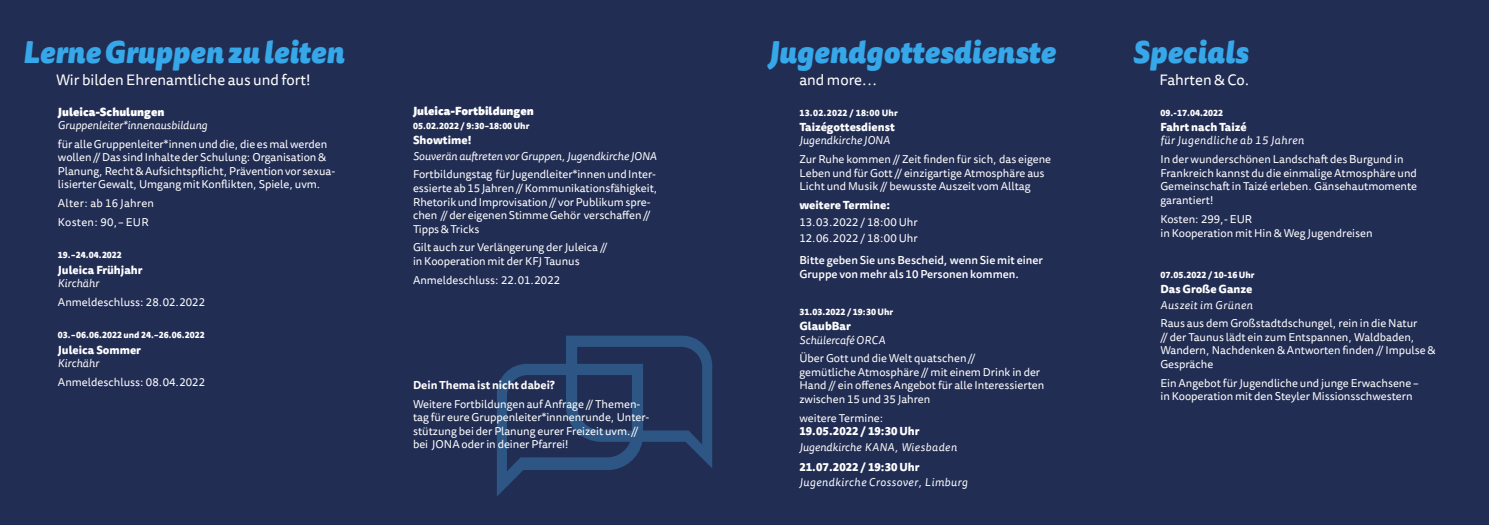
<style>
.page{position:relative;width:1489px;height:525px;background:#fff}
.page>*{position:absolute;margin:0;border:0;box-sizing:border-box;transform-origin:0 0}
.t1{font:italic 900 30px "Tisa Sans Pro";color:#36a7e9}
.t2{font:15px "Tisa Sans Pro";color:#fff}
.t3{font:11.25px/13.5px "Tisa Sans Pro";color:#fff}
.t4{font:italic 11.25px "Tisa Sans Pro";color:#fff}
.t5{font:800 11.25px "Tisa Sans Pro";color:#fff}
.t6{font:500 11.25px/13.5px "Tisa Sans Pro";color:#fff}
.t7{font:italic 11.25px "Tisa Sans Pro";letter-spacing:.04em;color:#fff}
.t8{font:900 11.25px "Tisa Sans Pro";color:#fff}
.t9{font:11.25px/18.8px "Tisa Sans Pro";letter-spacing:.025em;color:#fff}
.t10{font:700 11.25px "Tisa Sans Pro";color:#fff}
.t11{font:800 8.75px "Tisa Sans Pro";color:#fff}
.t12{font:800 8.75px "Tisa Sans Pro";letter-spacing:.025em;color:#fff}
</style>
<div class="page">
<div style="left:0;top:0;width:1488px;height:524px;background:#222d53"></div>
<svg style="left:497px;top:335px;width:215px;height:161px"></svg>
<h1 class="t1" style="left:23px;top:28px;width:322px">Lerne Gruppen zu leiten</h1>
<h1 class="t1" style="left:768px;top:28px;width:289px">Jugendgottesdienste</h1>
<h1 class="t1" style="left:1132px;top:28px;width:117px">Specials</h1>
<p class="t8" style="left:58px;top:102px;width:108px">Juleica-Schulungen</p>
<p class="t4" style="left:58px;top:117px;width:151px">Gruppenleiter*innenausbildung</p>
<p class="t3" style="left:58px;top:137px;width:279px">für alle Gruppenleiter*innen und die, die es mal werden wollen // Das sind Inhalte der Schulung: Organisation &amp; Planung, Recht &amp; Aufsichtspflicht, Prävention vor sexua&shy;lisierter Gewalt, Umgang mit Konflikten, Spiele, uvm.</p>
<p class="t9" style="left:58px;top:194px;width:98px">Alter: ab 16 Jahren<br>Kosten: 90,– EUR</p>
<p class="t11" style="left:58px;top:248px;width:65px">19.–24.04.2022</p>
<p class="t5" style="left:58px;top:261px;width:86px">Juleica Frühjahr</p>
<p class="t4" style="left:58px;top:275px;width:43px">Kirchähr</p>
<p class="t3" style="left:58px;top:295px;width:149px">Anmeldeschluss: 28.02.2022</p>
<p class="t11" style="left:58px;top:328px;width:148px">03.–06.06.2022 und 24.–26.06.2022</p>
<p class="t5" style="left:58px;top:341px;width:85px">Juleica Sommer</p>
<p class="t4" style="left:58px;top:355px;width:43px">Kirchähr</p>
<p class="t3" style="left:58px;top:375px;width:149px">Anmeldeschluss: 08.04.2022</p>
<h2 class="t2" style="left:56px;top:69px;width:256px">Wir bilden Ehrenamtliche aus und fort!</h2>
<h2 class="t2" style="left:799px;top:69px;width:80px">and more...</h2>
<h2 class="t2" style="left:1159px;top:69px;width:92px">Fahrten &amp; Co.</h2>
<p class="t8" style="left:413px;top:102px;width:122px">Juleica-Fortbildungen</p>
<p class="t11" style="left:413px;top:119px;width:118px">05.02.2022 / 9:30–18:00 Uhr</p>
<p class="t5" style="left:413px;top:132px;width:60px">Showtime!</p>
<p class="t4" style="left:413px;top:148px;width:245px">Souverän auftreten vor Gruppen, Jugendkirche JONA</p>
<p class="t3" style="left:413px;top:168px;width:246px">Fortbildungstag für Jugendleiter*innen und Inter&shy;essierte ab 15 Jahren // Kommunikationsfähigkeit, Rhetorik und Improvisation // vor Publikum spre&shy;chen // der eigenen Stimme Gehör verschaffen // Tipps &amp; Tricks</p>
<p class="t3" style="left:413px;top:241px;width:196px">Gilt auch zur Verlängerung der Juleica // in Kooperation mit der KFJ Taunus</p>
<p class="t3" style="left:413px;top:273px;width:149px">Anmeldeschluss: 22.01.2022</p>
<p class="t12" style="left:799px;top:106px;width:100px">13.02.2022 / 18:00 Uhr</p>
<p class="t5" style="left:799px;top:118px;width:97px">Taizégottesdienst</p>
<p class="t4" style="left:799px;top:133px;width:92px">Jugendkirche JONA</p>
<p class="t3" style="left:799px;top:153px;width:253px">Zur Ruhe kommen // Zeit finden für sich, das eigene<br>Leben und für Gott // einzigartige Atmosphäre aus<br>Licht und Musik // bewusste Auszeit vom Alltag</p>
<p class="t5" style="left:799px;top:196px;width:92px">weitere Termine:</p>
<p class="t3" style="left:799px;top:214px;width:120px;line-height:16.5px">13.03.2022 / 18:00 Uhr<br>12.06.2022 / 18:00 Uhr</p>
<p class="t11" style="left:1160px;top:106px;width:64px">09.-17.04.2022</p>
<p class="t5" style="left:1160px;top:118px;width:88px">Fahrt nach Taizé</p>
<p class="t7" style="left:1160px;top:133px;width:145px">für Jugendliche ab 15 Jahren</p>
<p class="t3" style="left:1160px;top:153px;width:258px">In der wunderschönen Landschaft des Burgund in Frankreich kannst du die einmalige Atmosphäre und Gemeinschaft in Taizé erleben. Gänsehautmomente garantiert!</p>
<p class="t3" style="left:1160px;top:212px;width:214px;line-height:14px">Kosten: 299,- EUR<br>in Kooperation mit Hin &amp; Weg Jugendreisen</p>
<p class="t11" style="left:1160px;top:268px;width:96px">07.05.2022 / 10-16 Uhr</p>
<p class="t5" style="left:1160px;top:280px;width:93px">Das Große Ganze</p>
<p class="t7" style="left:1160px;top:297px;width:94px">Auszeit im Grünen</p>
<p class="t3" style="left:1160px;top:317px;width:277px">Raus aus dem Großstadtdschungel, rein in die Natur<br>// der Taunus lädt ein zum Entspannen, Waldbaden, Wandern, Nachdenken &amp; Antworten finden // Impulse &amp; Gespräche</p>
<p class="t3" style="left:1160px;top:376px;width:260px">Ein Angebot für Jugendliche und junge Erwachsene – in Kooperation mit den Steyler Missionsschwestern</p>
<p class="t6" style="left:799px;top:253px;width:245px">Bitte geben Sie uns Bescheid, wenn Sie mit einer<br>Gruppe von mehr als 10 Personen kommen.</p>
<p class="t11" style="left:799px;top:305px;width:95px">31.03.2022 / 19:30 Uhr</p>
<p class="t5" style="left:799px;top:317px;width:53px">GlaubBar</p>
<p class="t4" style="left:799px;top:332px;width:87px">Schülercafé ORCA</p>
<p class="t3" style="left:799px;top:352px;width:246px">Über Gott und die Welt quatschen //<br>gemütliche Atmosphäre // mit einem Drink in der Hand // ein offenes Angebot für alle Interessierten zwischen 15 und 35 Jahren</p>
<p class="t3" style="left:799px;top:411px;width:86px">weitere Termine:</p>
<p class="t5" style="left:799px;top:422px;width:122px">19.05.2022 / 19:30 Uhr</p>
<p class="t4" style="left:799px;top:439px;width:159px">Jugendkirche KANA, Wiesbaden</p>
<p class="t5" style="left:799px;top:458px;width:122px">21.07.2022 / 19:30 Uhr</p>
<p class="t7" style="left:799px;top:474px;width:170px">Jugendkirche Crossover, Limburg</p>
<p class="t10" style="left:413px;top:376px;width:143px">Dein Thema ist nicht dabei?</p>
<p class="t3" style="left:413px;top:397px;width:238px">Weitere Fortbildungen auf Anfrage // Themen&shy;tag für eure Gruppenleiter*innnenrunde, Unter&shy;stützung bei der Planung eurer Freizeit uvm.// bei JONA oder in deiner Pfarrei!</p>
</div>
